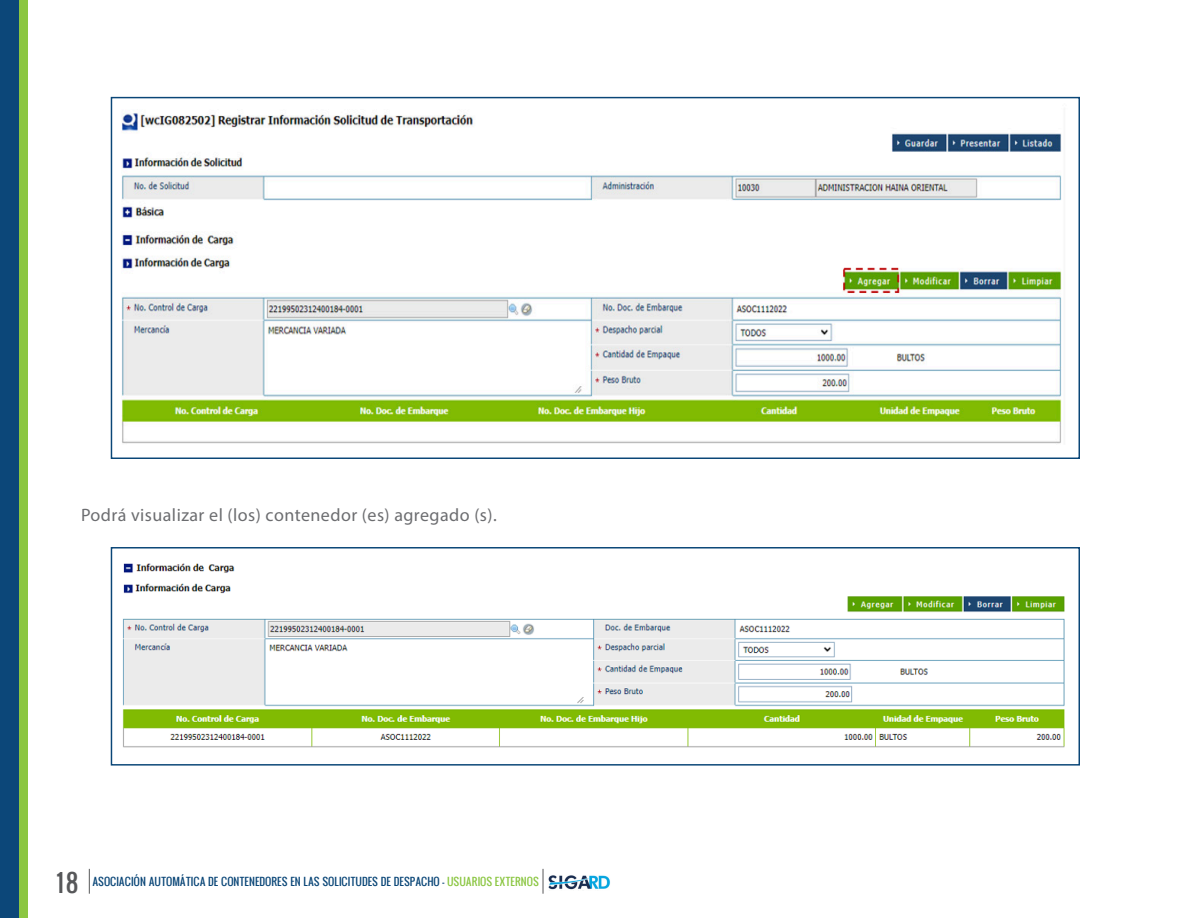
<style>
.page{position:relative;width:1188px;height:918px;background:#fff}
.page>*{position:absolute;margin:0;border:0;box-sizing:border-box;transform-origin:0 0}
.t1{font:24px "Oswald";color:#57585a}
.t2{font:18px "Myriad Pro";letter-spacing:.025em;color:#6c6d70}
.t3{font:10.5px "Oswald";letter-spacing:-.005em;color:#0a4677}
.s1{color:#8bc642}
</style>
<div class="page">
<div style="left:0;top:0;width:28px;height:918px;background:#8bc642"></div>
<div style="left:0;top:0;width:19px;height:918px;background:#0c4779"></div>
<svg style="left:89px;top:869px;width:1px;height:25px"></svg>
<svg style="left:543px;top:869px;width:1px;height:25px"></svg>
<img style="left:548px;top:875px;width:62px;height:15px">
<img style="left:121px;top:113px;width:941px;height:331px">
<img style="left:122px;top:563px;width:943px;height:185px">
<div style="left:111px;top:547px;width:969px;height:219px;border:1px solid #0a4677"></div>
<p class="t2" style="left:81px;top:504px;width:417px">Podrá visualizar el (los) contenedor (es) agregado (s).</p>
<h1 class="t1" style="left:56px;top:864px;width:24px">18</h1>
<p class="t3" style="left:92px;top:874px;width:448px">ASOCIACIÓN AUTOMÁTICA DE CONTENEDORES EN LAS SOLICITUDES DE DESPACHO - <span class="s1">USUARIOS EXTERNOS</span></p>
</div>
